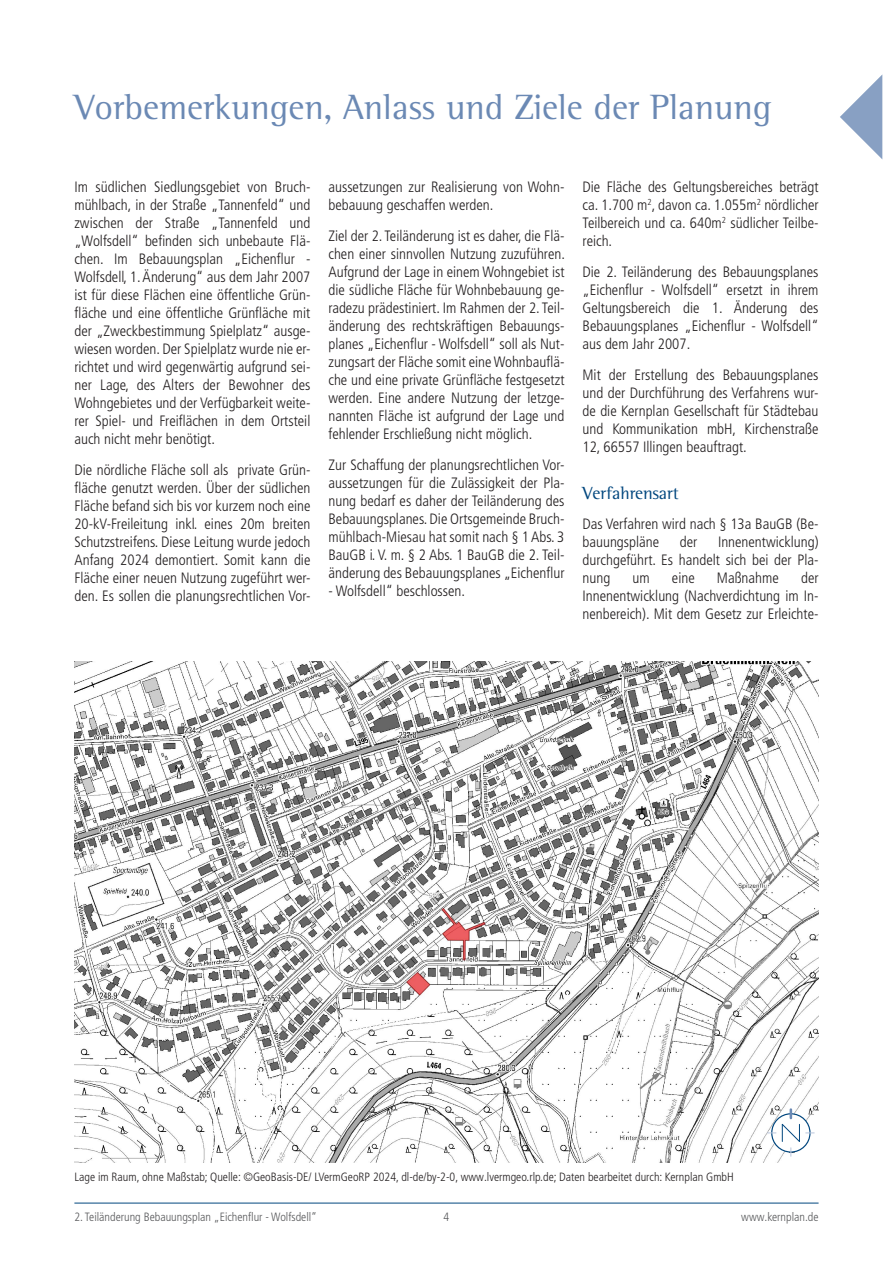
<style>
.page{position:relative;width:893px;height:1263px;background:#fff}
.page>*{position:absolute;margin:0;border:0;box-sizing:border-box;transform-origin:0 0}
.Headline{font:36px "Rotis Semi Serif Std";color:#6b89b4}
.Subline_1{font:18px "Rotis Semi Serif Std";color:#00467e}
.Bodytext{font:300 condensed 15px/18px "Frutiger LT Pro";color:#231f20;text-align:justify}
.Bildunterschrift{font:300 condensed 12px "Frutiger LT Pro";color:#231f20}
.t1{font:300 condensed 12px "Frutiger LT Pro";color:#57585a}
</style>
<div class="page">
<svg style="left:840px;top:75px;width:42px;height:84px"></svg>
<hr style="left:74px;top:1203px;width:745px;height:1px;background:#00467e">
<img style="left:75px;top:661px;width:743px;height:501px">
<svg style="left:767px;top:1109px;width:47px;height:47px"></svg>
<p class="Headline" style="left:74px;top:86px;width:699px">Vorbemerkungen, Anlass und Ziele der Planung</p>
<p class="Bodytext" style="left:74px;top:178px;width:238px">Im südlichen Siedlungsgebiet von Bruch&shy;mühlbach, in der Straße „Tannenfeld“ und zwischen der Straße „Tannenfeld und „Wolfsdell“ befinden sich unbebaute Flä&shy;chen. Im Bebauungsplan „Eichenflur - Wolfsdell, 1. Änderung“ aus dem Jahr 2007 ist für diese Flächen eine öffentliche Grün&shy;fläche und eine öffentliche Grünfläche mit der „Zweckbestimmung Spielplatz“ ausge&shy;wiesen worden. Der Spielplatz wurde nie er&shy;richtet und wird gegenwärtig aufgrund sei&shy;ner Lage, des Alters der Bewohner des Wohngebietes und der Verfügbarkeit weite&shy;rer Spiel- und Freiflächen in dem Ortsteil auch nicht mehr benötigt.</p>
<p class="Bodytext" style="left:74px;top:461px;width:238px">Die nördliche Fläche soll als private Grün&shy;fläche genutzt werden. Über der südlichen Fläche befand sich bis vor kurzem noch eine 20-kV-Freileitung inkl. eines 20m breiten Schutzstreifens. Diese Leitung wurde jedoch Anfang 2024 demontiert. Somit kann die Fläche einer neuen Nutzung zugeführt wer&shy;den. Es sollen die planungsrechtlichen Vor-</p>
<p class="Bodytext" style="left:328px;top:178px;width:238px">aussetzungen zur Realisierung von Wohn&shy;bebauung geschaffen werden.</p>
<p class="Bodytext" style="left:328px;top:227px;width:238px;text-align:left">Ziel der 2. Teiländerung ist es daher, die Flä&shy;chen einer sinnvollen Nutzung zuzuführen.<br>Aufgrund der Lage in einem Wohngebiet ist die südliche Fläche für Wohnbebauung ge&shy;radezu prädestiniert. Im Rahmen der 2. Teil&shy;änderung des rechtskräftigen Bebauungs&shy;planes „Eichenflur - Wolfsdell“ soll als Nut&shy;zungsart der Fläche somit eine Wohnbauflä&shy;che und eine private Grünfläche festgesetzt werden. Eine andere Nutzung der letzge&shy;nannten Fläche ist aufgrund der Lage und fehlender Erschließung nicht möglich.</p>
<p class="Bodytext" style="left:328px;top:455px;width:238px">Zur Schaffung der planungsrechtlichen Vor&shy;aussetzungen für die Zulässigkeit der Pla&shy;nung bedarf es daher der Teiländerung des Bebauungsplanes. Die Ortsgemeinde Bruch&shy;mühlbach-Miesau hat somit nach § 1 Abs. 3<br>BauGB i. V. m. § 2 Abs. 1 BauGB die 2. Teil&shy;änderung des Bebauungsplanes „Eichenflur</p>
<p class="Bodytext" style="left:328px;top:581px;width:138px">- Wolfsdell“ beschlossen.</p>
<p class="Bodytext" style="left:582px;top:178px;width:238px">Die Fläche des Geltungsbereiches beträgt ca. 1.700 m<sup>2</sup>, davon ca. 1.055m<sup>2</sup> nördlicher Teilbereich und ca. 640m<sup>2</sup> südlicher Teilbe&shy;reich.</p>
<p class="Bodytext" style="left:582px;top:263px;width:238px">Die 2. Teiländerung des Bebauungsplanes „Eichenflur - Wolfsdell“ ersetzt in ihrem Geltungsbereich die 1. Änderung des Bebauungsplanes „Eichenflur - Wolfsdell“ aus dem Jahr 2007.</p>
<p class="Bodytext" style="left:582px;top:365px;width:238px">Mit der Erstellung des Bebauungsplanes und der Durchführung des Verfahrens wur&shy;de die Kernplan Gesellschaft für Städtebau und Kommunikation mbH, Kirchenstraße 12, 66557 Illingen beauftragt.</p>
<p class="Subline_1" style="left:582px;top:482px;width:98px">Verfahrensart</p>
<p class="Bodytext" style="left:582px;top:515px;width:238px">Das Verfahren wird nach § 13a BauGB (Be&shy;bauungspläne</p>
<p class="Bodytext" style="left:582px;top:533px;width:238px;text-indent:135px">Innenentwicklung) durchgeführt. Es handelt sich bei der Pla&shy;nung</p>
<p class="Bodytext" style="left:680px;top:533px;width:19px">der</p>
<p class="Bodytext" style="left:632px;top:569px;width:19px">um</p>
<p class="Bodytext" style="left:672px;top:569px;width:24px">eine</p>
<p class="Bodytext" style="left:717px;top:569px;width:63px">Maßnahme</p>
<p class="Bodytext" style="left:582px;top:569px;width:238px;text-indent:219px">der Innenentwicklung (Nachverdichtung im In&shy;nenbereich). Mit dem Gesetz zur Erleichte-</p>
<p class="Bildunterschrift" style="left:75px;top:1170px;width:661px">Lage im Raum, ohne Maßstab; Quelle: ©GeoBasis-DE/ LVermGeoRP 2024, dl-de/by-2-0, www.lvermgeo.rlp.de; Daten bearbeitet durch: Kernplan GmbH</p>
<p class="t1" style="left:74px;top:1210px;width:244px">2. Teiländerung Bebauungsplan „Eichenflur - Wolfsdell“</p>
<p class="t1" style="left:444px;top:1210px;width:7px">4</p>
<p class="t1" style="left:741px;top:1210px;width:79px">www.kernplan.de</p>
</div>
